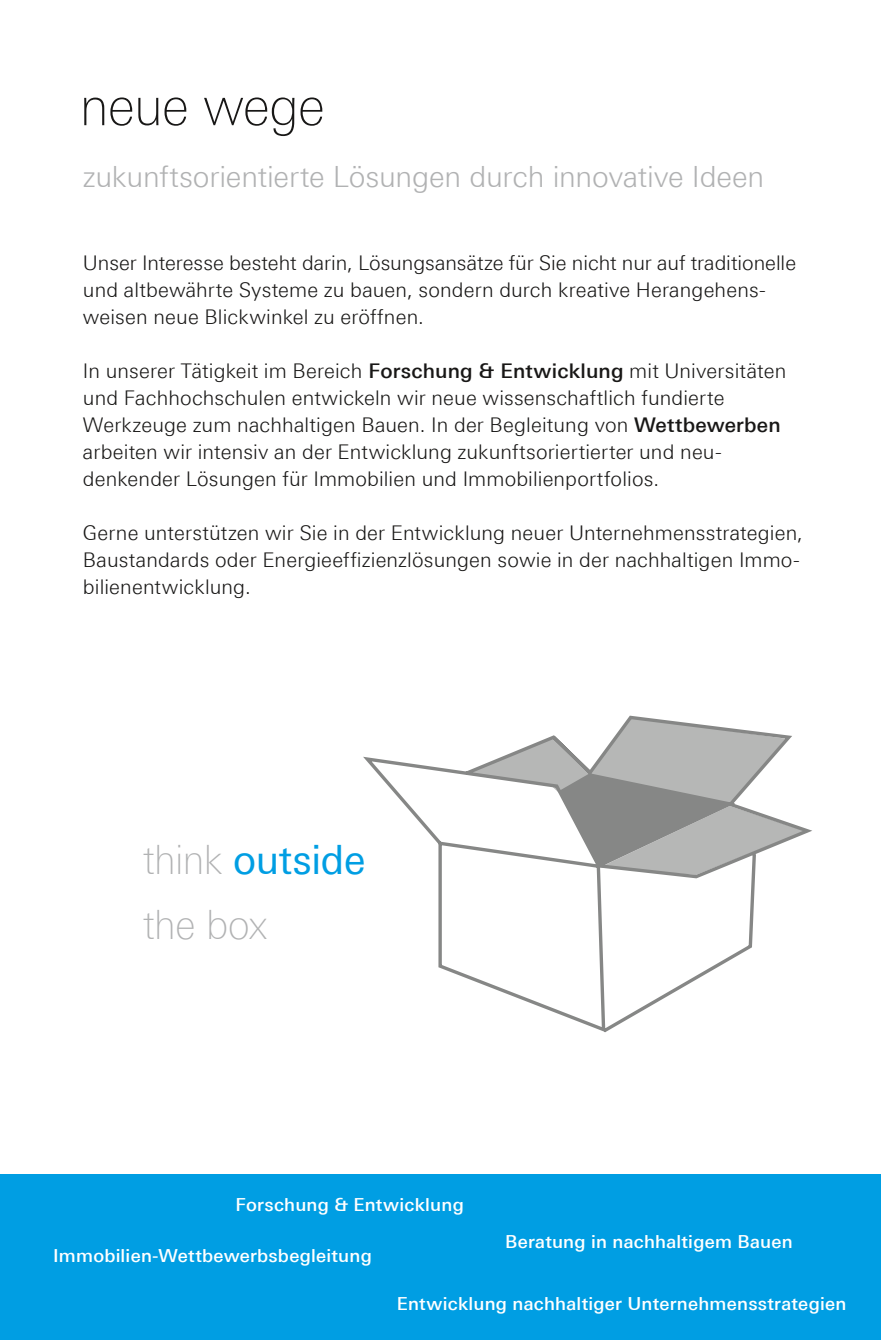
<style>
.page{position:relative;width:881px;height:1340px;background:#fff}
.page>*{position:absolute;margin:0;border:0;box-sizing:border-box;transform-origin:0 0}
.t1{font:100 54px "Linotype Univers 230";letter-spacing:-.015em;color:#181716}
.t2{font:40.5px "Linotype Univers 430";letter-spacing:-.005em;color:#009ee3}
.t3{font:100 40.5px "Linotype Univers 230";letter-spacing:-.015em;color:#b1b2b3}
.t4{font:300 29.25px "ATP Univers";letter-spacing:-.01em;color:#b1b2b3}
.t5{font:300 20.25px/27px "ATP Univers";letter-spacing:.005em;color:#181716}
.t6{font:500 18px "ATP Univers";letter-spacing:.015em;color:#fff}
.s1{font-weight:500}
.s2{font-family:"Linotype Univers 230";font-weight:100;color:#b1b2b3}
</style>
<div class="page">
<div style="left:0;top:1174px;width:880px;height:165px;background:#009ee3"></div>
<svg style="left:368px;top:715px;width:439px;height:318px"></svg>
<h1 class="t1" style="left:80px;top:75px;width:246px">neue wege</h1>
<h3 class="t4" style="left:83px;top:159px;width:682px">zukunftsorientierte Lösungen durch innovative Ideen</h3>
<p class="t5" style="left:83px;top:249px;width:714px">Unser Interesse besteht darin, Lösungsansätze für Sie nicht nur auf traditionelle und altbewährte Systeme zu bauen, sondern durch kreative Herangehens&shy;weisen neue Blickwinkel zu eröffnen.</p>
<p class="t5" style="left:83px;top:357px;width:704px">In unserer Tätigkeit im Bereich <span class="s1">Forschung &amp; Entwicklung</span> mit Universitäten und Fachhochschulen entwickeln wir neue wissenschaftlich fundierte Werkzeuge zum nachhaltigen Bauen. In der Begleitung von <span class="s1">Wettbewerben </span>arbeiten wir intensiv an der Entwicklung zukunftsoriertierter und neu&shy;denkender Lösungen für Immobilien und Immobilienportfolios.</p>
<p class="t5" style="left:83px;top:519px;width:721px">Gerne unterstützen wir Sie in der Entwicklung neuer Unternehmensstrategien,<br>Baustandards oder Energieeffizienzlösungen sowie in der nachhaltigen Immo&shy;bilienentwicklung.</p>
<h2 class="t2" style="left:143px;top:836px;width:224px"><span class="s2">think</span> outside</h2>
<h2 class="t3" style="left:143px;top:902px;width:125px">the box</h2>
<p class="t6" style="left:235px;top:1194px;width:229px">Forschung &amp; Entwicklung</p>
<p class="t6" style="left:53px;top:1244px;width:320px">Immobilien-Wettbewerbsbegleitung</p>
<p class="t6" style="left:505px;top:1230px;width:289px">Beratung in nachhaltigem Bauen</p>
<p class="t6" style="left:396px;top:1292px;width:451px">Entwicklung nachhaltiger Unternehmensstrategien</p>
</div>
